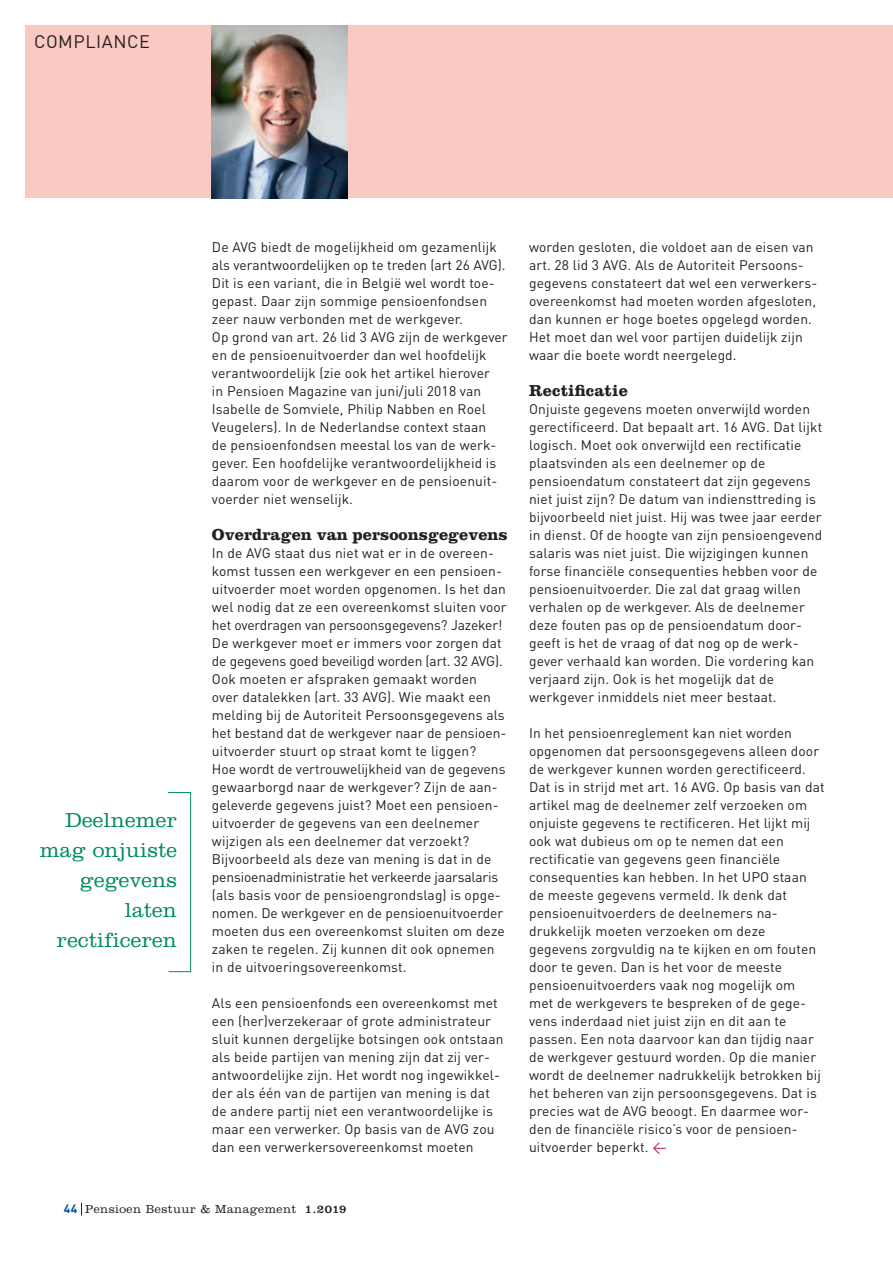
<style>
.page{position:relative;width:893px;height:1263px;background:#fff}
.page>*{position:absolute;margin:0;border:0;box-sizing:border-box;transform-origin:0 0}
.t1{font:300 21px/30px "Clarendon";letter-spacing:.01em;color:#008c5b;text-align:right}
.t2{font:18px "DIN";letter-spacing:.03em;color:#231f20}
.t3{font:700 16.5px "Clarendon";color:#231f20}
.t4{font:13.8px/18px "DIN";letter-spacing:.01em;color:#231f20}
.t5{font:300 12px "Clarendon";letter-spacing:.04em;color:#231f20}
.s1{font-family:"DIN";font-weight:700;color:#01519b}
.s2{font-weight:400}
.s3{font-family:"DIN Regular Alternate";color:#c40c37}
</style>
<div class="page">
<svg style="left:81px;top:1203px;width:1px;height:12px"></svg>
<div style="left:26px;top:26px;width:867px;height:172px;background:#fac9c4"></div>
<svg style="left:168px;top:792px;width:24px;height:180px"></svg>
<img style="left:212px;top:26px;width:136px;height:172px">
<h2 class="t2" style="left:34px;top:31px;width:117px">COMPLIANCE</h2>
<h1 class="t1" style="left:40px;top:805px;width:139px">Deelnemer mag onjuiste gegevens laten rectificeren</h1>
<p class="t4" style="left:212px;top:238px;width:297px">De AVG biedt de mogelijkheid om gezamenlijk als verantwoordelijken op te treden (art 26 AVG).<br>Dit is een variant, die in België wel wordt toe&shy;gepast. Daar zijn sommige pensioenfondsen zeer nauw verbonden met de werkgever.<br>Op grond van art. 26 lid 3 AVG zijn de werkgever en de pensioenuitvoerder dan wel hoofdelijk verantwoordelijk (zie ook het artikel hierover<br>in Pensioen Magazine van juni/juli 2018 van Isabelle de Somviele, Philip Nabben en Roel Veugelers). In de Nederlandse context staan<br>de pensioenfondsen meestal los van de werk&shy;gever. Een hoofdelijke verantwoordelijkheid is daarom voor de werkgever en de pensioenuit&shy;voerder niet wenselijk.</p>
<p class="t3" style="left:212px;top:524px;width:297px">Overdragen van persoonsgegevens</p>
<p class="t4" style="left:212px;top:544px;width:296px">In de AVG staat dus niet wat er in de overeen&shy;komst tussen een werkgever en een pensioen&shy;uitvoerder moet worden opgenomen. Is het dan wel nodig dat ze een overeenkomst sluiten voor het overdragen van persoonsgegevens? Jazeker!<br>De werkgever moet er immers voor zorgen dat de gegevens goed beveiligd worden (art. 32 AVG).<br>Ook moeten er afspraken gemaakt worden over datalekken (art. 33 AVG). Wie maakt een melding bij de Autoriteit Persoonsgegevens als het bestand dat de werkgever naar de pensioen&shy;uitvoerder stuurt op straat komt te liggen?<br>Hoe wordt de vertrouwelijkheid van de gegevens gewaarborgd naar de werkgever? Zijn de aan&shy;geleverde gegevens juist? Moet een pensioen&shy;uitvoerder de gegevens van een deelnemer wijzigen als een deelnemer dat verzoekt?<br>Bijvoorbeeld als deze van mening is dat in de pensioenadministratie het verkeerde jaarsalaris (als basis voor de pensioengrondslag) is opge&shy;nomen. De werkgever en de pensioenuitvoerder moeten dus een overeenkomst sluiten om deze zaken te regelen. Zij kunnen dit ook opnemen in de uitvoeringsovereenkomst.</p>
<p class="t4" style="left:212px;top:994px;width:293px">Als een pensioenfonds een overeenkomst met een (her)verzekeraar of grote administrateur sluit kunnen dergelijke botsingen ook ontstaan als beide partijen van mening zijn dat zij ver&shy;antwoordelijke zijn. Het wordt nog ingewikkel&shy;der als één van de partijen van mening is dat de andere partij niet een verantwoordelijke is maar een verwerker. Op basis van de AVG zou dan een verwerkersovereenkomst moeten</p>
<p class="t5" style="left:64px;top:1201px;width:284px"><span class="s1">44</span> Pensioen Bestuur &amp; Management <span class="s2">1.2019</span></p>
<p class="t4" style="left:529px;top:238px;width:290px">worden gesloten, die voldoet aan de eisen van art. 28 lid 3 AVG. Als de Autoriteit Persoons&shy;gegevens constateert dat wel een verwerkers&shy;overeenkomst had moeten worden afgesloten, dan kunnen er hoge boetes opgelegd worden.<br>Het moet dan wel voor partijen duidelijk zijn waar die boete wordt neergelegd.</p>
<p class="t3" style="left:529px;top:380px;width:100px">Rectificatie</p>
<p class="t4" style="left:529px;top:400px;width:295px">Onjuiste gegevens moeten onverwijld worden gerectificeerd. Dat bepaalt art. 16 AVG. Dat lijkt logisch. Moet ook onverwijld een rectificatie plaatsvinden als een deelnemer op de pensioendatum constateert dat zijn gegevens niet juist zijn? De datum van indiensttreding is bijvoorbeeld niet juist. Hij was twee jaar eerder in dienst. Of de hoogte van zijn pensioengevend salaris was niet juist. Die wijzigingen kunnen forse financiële consequenties hebben voor de pensioenuitvoerder. Die zal dat graag willen verhalen op de werkgever. Als de deelnemer deze fouten pas op de pensioendatum door&shy;geeft is het de vraag of dat nog op de werk&shy;gever verhaald kan worden. Die vordering kan verjaard zijn. Ook is het mogelijk dat de werkgever inmiddels niet meer bestaat.</p>
<p class="t4" style="left:529px;top:724px;width:297px">In het pensioenreglement kan niet worden opgenomen dat persoonsgegevens alleen door de werkgever kunnen worden gerectificeerd.<br>Dat is in strijd met art. 16 AVG. Op basis van dat artikel mag de deelnemer zelf verzoeken om onjuiste gegevens te rectificeren. Het lijkt mij ook wat dubieus om op te nemen dat een rectificatie van gegevens geen financiële consequenties kan hebben. In het UPO staan de meeste gegevens vermeld. Ik denk dat pensioenuitvoerders de deelnemers na&shy;drukkelijk moeten verzoeken om deze gegevens zorgvuldig na te kijken en om fouten door te geven. Dan is het voor de meeste pensioenuitvoerders vaak nog mogelijk om<br>met de werkgevers te bespreken of de gege&shy;vens inderdaad niet juist zijn en dit aan te passen. Een nota daarvoor kan dan tijdig naar de werkgever gestuurd worden. Op die manier wordt de deelnemer nadrukkelijk betrokken bij het beheren van zijn persoonsgegevens. Dat is precies wat de AVG beoogt. En daarmee wor&shy;den de financiële risico’s voor de pensioen&shy;uitvoerder beperkt. <span class="s3">&lt;</span></p>
</div>
